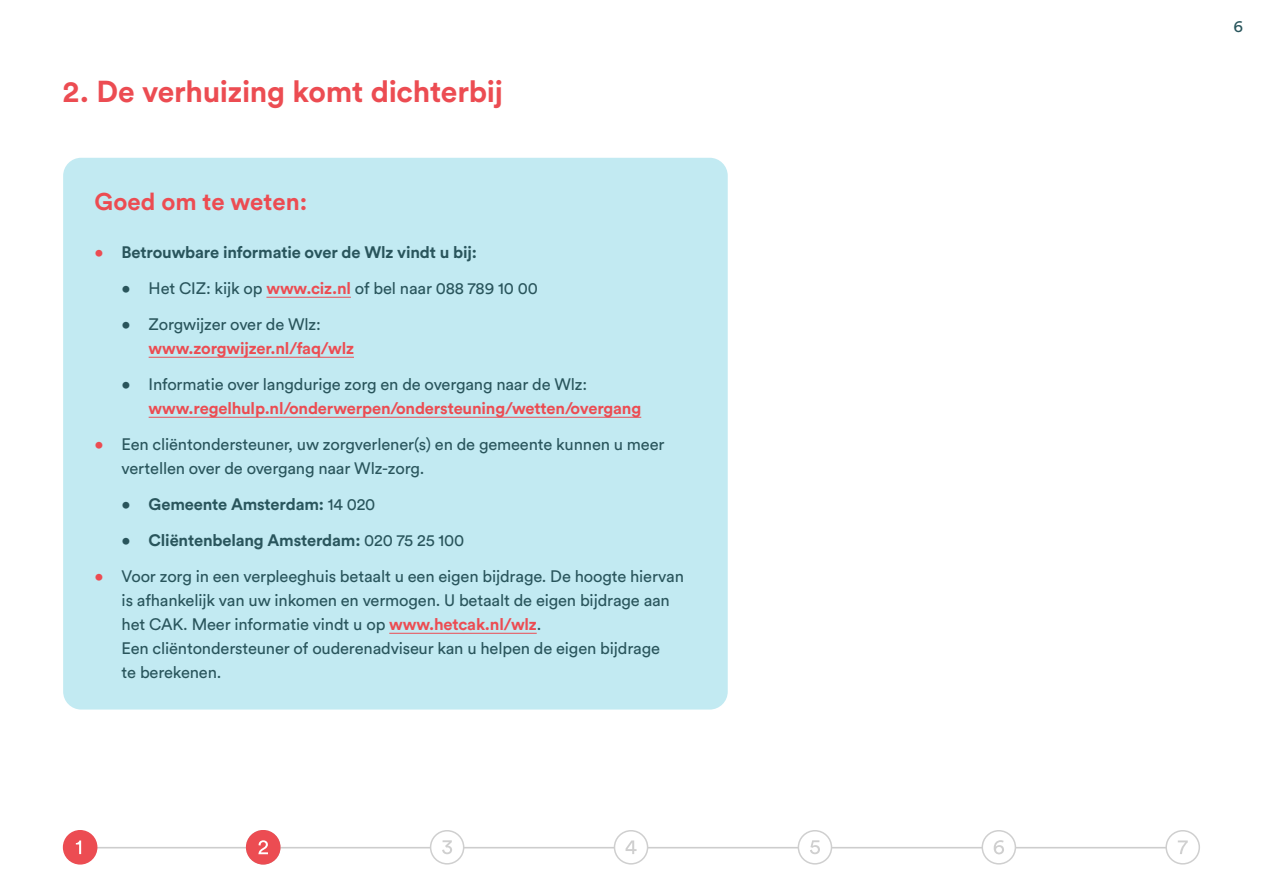
<style>
.page{position:relative;width:1263px;height:893px;background:#fff}
.page>*{position:absolute;margin:0;border:0;box-sizing:border-box;transform-origin:0 0}
.t1{font:700 30px "Circular Std";letter-spacing:-.01em;color:#ec4c52}
.t2{font:700 24px "Circular Std";color:#ec4c52}
.t3{font:16.5px/24px "Circular Std";letter-spacing:-.01em;color:#29555c}
.t4{font:700 16.5px/24px "Circular Std";letter-spacing:-.01em;color:#ec4c52}
.t5{font:700 16.5px "Circular Std";letter-spacing:-.01em;color:#29555c}
.s1{font-weight:400;color:#ec4c52}
.s2{font-weight:700;color:#ec4c52}
.s3{font-weight:400;color:#29555c}
.s4{color:#ec4c52}
.s5{font-weight:400}
</style>
<div class="page">
<div style="left:63px;top:158px;width:665px;height:552px;background:#c2eaf2;border-radius:18px"></div>
<hr style="left:266px;top:297px;width:85px;height:1px;background:#ec4c52">
<hr style="left:149px;top:357px;width:205px;height:1px;background:#ec4c52">
<hr style="left:149px;top:417px;width:492px;height:1px;background:#ec4c52">
<hr style="left:389px;top:633px;width:148px;height:1px;background:#ec4c52">
<hr style="left:63px;top:847px;width:1135px;height:1px;background:#000">
<div style="left:1166px;top:831px;width:33px;height:33px;background:#fff;border-radius:50%"></div>
<div style="left:1165px;top:830px;width:35px;height:35px;border:2px solid #cfcfcf;border-radius:50%"></div>
<svg style="left:1178px;top:840px;width:10px;height:14px"></svg>
<div style="left:982px;top:831px;width:33px;height:33px;background:#fff;border-radius:50%"></div>
<div style="left:981px;top:830px;width:35px;height:35px;border:2px solid #cfcfcf;border-radius:50%"></div>
<svg style="left:994px;top:840px;width:10px;height:14px"></svg>
<div style="left:614px;top:831px;width:34px;height:33px;background:#fff;border-radius:50%"></div>
<div style="left:614px;top:830px;width:34px;height:35px;border:2px solid #cfcfcf;border-radius:50%"></div>
<svg style="left:625px;top:840px;width:11px;height:14px"></svg>
<div style="left:431px;top:831px;width:33px;height:33px;background:#fff;border-radius:50%"></div>
<div style="left:430px;top:830px;width:34px;height:35px;border:2px solid #cfcfcf;border-radius:50%"></div>
<svg style="left:442px;top:840px;width:10px;height:14px"></svg>
<div style="left:64px;top:831px;width:33px;height:33px;background:#ec4c52;border-radius:50%"></div>
<div style="left:63px;top:830px;width:34px;height:35px;border:2px solid #ec4c52;border-radius:50%"></div>
<svg style="left:76px;top:840px;width:5px;height:14px"></svg>
<div style="left:798px;top:831px;width:33px;height:33px;background:#fff;border-radius:50%"></div>
<div style="left:798px;top:830px;width:34px;height:35px;border:2px solid #cfcfcf;border-radius:50%"></div>
<svg style="left:810px;top:840px;width:10px;height:14px"></svg>
<div style="left:247px;top:831px;width:33px;height:33px;background:#ec4c52;border-radius:50%"></div>
<div style="left:246px;top:830px;width:34px;height:35px;border:2px solid #ec4c52;border-radius:50%"></div>
<svg style="left:258px;top:840px;width:10px;height:14px"></svg>
<h2 class="t1" style="left:63px;top:72px;width:442px">2. De verhuizing komt dichterbij</h2>
<h3 class="t2" style="left:95px;top:186px;width:214px">Goed om te weten:</h3>
<p class="t5" style="left:95px;top:242px;width:384px"><span class="s1">•</span> Betrouwbare informatie over de Wlz vindt u bij:</p>
<p class="t3" style="left:122px;top:276px;width:418px">• Het CIZ: kijk op <span class="s2">www.ciz.nl</span> of bel naar 088 789 10 00</p>
<p class="t4" style="left:149px;top:312px;width:207px;text-indent:-27px"><span class="s3">• Zorgwijzer over de Wlz: </span>www.zorgwijzer.nl/faq/wlz</p>
<p class="t4" style="left:149px;top:372px;width:494px;text-indent:-27px"><span class="s3">• Informatie over langdurige zorg en de overgang naar de Wlz: </span>www.regelhulp.nl/onderwerpen/ondersteuning/wetten/overgang</p>
<p class="t3" style="left:122px;top:432px;width:544px;text-indent:-27px"><span class="s4">•</span> Een cliëntondersteuner, uw zorgverlener(s) en de gemeente kunnen u meer vertellen over de overgang naar Wlz-zorg.</p>
<p class="t5" style="left:122px;top:494px;width:255px"><span class="s5">•</span> Gemeente Amsterdam: <span class="s5">14 020</span></p>
<p class="t5" style="left:122px;top:530px;width:344px"><span class="s5">•</span> Cliëntenbelang Amsterdam: <span class="s5">020 75 25 100</span></p>
<p class="t3" style="left:122px;top:564px;width:564px;text-indent:-27px"><span class="s4">•</span> Voor zorg in een verpleeghuis betaalt u een eigen bijdrage. De hoogte hiervan is afhankelijk van uw inkomen en vermogen. U betaalt de eigen bijdrage aan het CAK. Meer informatie vindt u op <span class="s2">www.hetcak.nl/wlz</span>.<br>Een cliëntondersteuner of ouderenadviseur kan u helpen de eigen bijdrage<br>te berekenen.</p>
<p class="t3" style="left:1233px;top:14px;width:11px">6</p>
</div>
